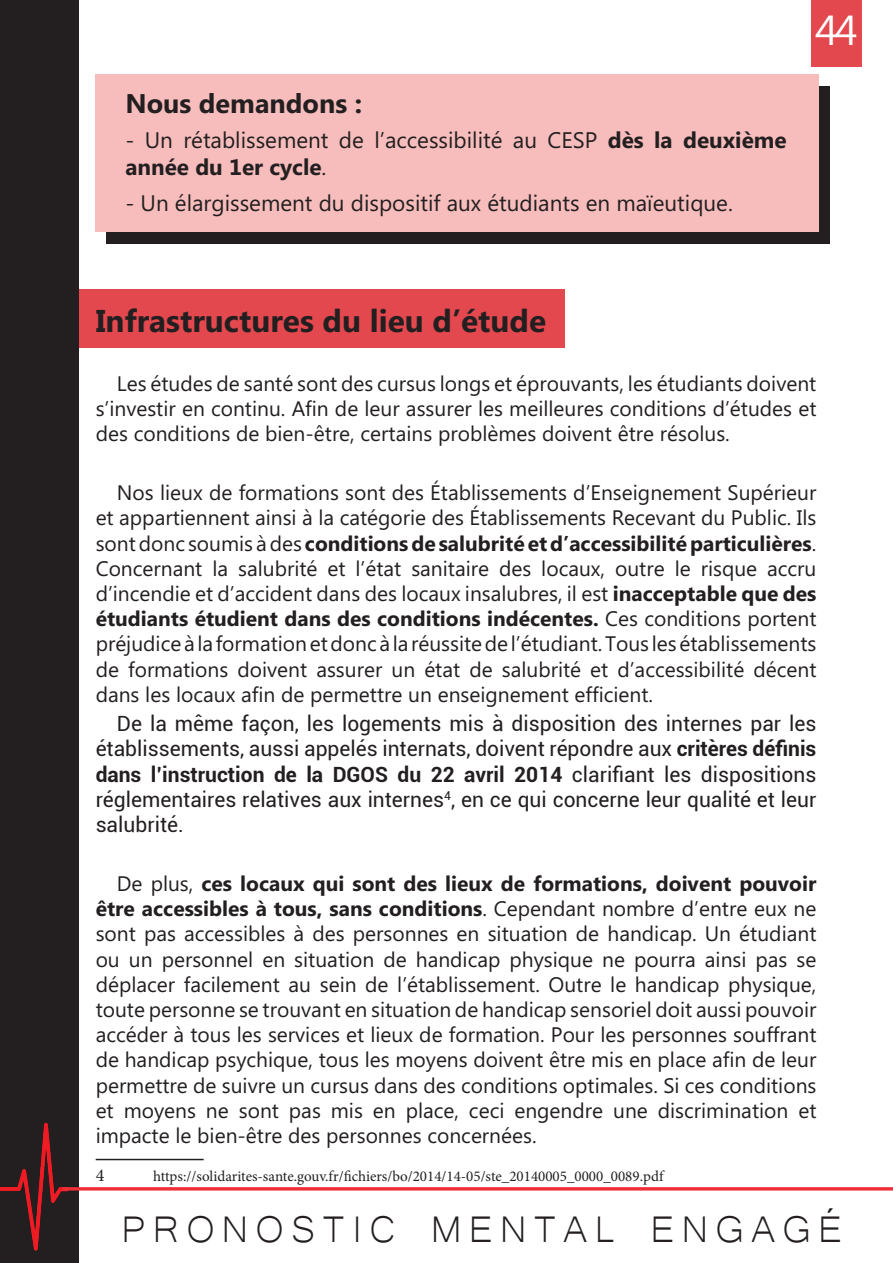
<style>
.page{position:relative;width:893px;height:1263px;background:#fff}
.page>*{position:absolute;margin:0;border:0;box-sizing:border-box;transform-origin:0 0}
.t1{font:48px "Microsoft Yi Baiti";letter-spacing:.15em;color:#231f20}
.t2{font:42px "Microsoft Phags Pa";color:#fff}
.Sous-titre{font:700 31.5px "Microsoft Phags Pa";color:#231f20}
.Nous_demandons{font:700 27px "Microsoft Phags Pa";color:#231f20}
.Nous_demandons-2{font:22.5px/27px "Microsoft Phags Pa";color:#231f20}
.t3{font:21px/25.2px "Microsoft Phags Pa";color:#231f20;text-align:justify}
.t4{font:21px/25.2px "Roboto";color:#231f20;text-align:justify}
.t5{font:18px "Minion Pro";color:#231f20}
.t6{font:15px "Minion Pro";color:#231f20}
.s1{font-weight:700}
</style>
<div class="page">
<div style="left:0;top:0;width:79px;height:1263px;background:#231f20"></div>
<div style="left:811px;top:0;width:50px;height:67px;background:#e3484e"></div>
<img style="left:0;top:1123px;width:68px;height:127px">
<hr style="left:63px;top:1187px;width:830px;height:3px;background:#ee3036">
<div style="left:79px;top:289px;width:485px;height:59px;background:#e3484e"></div>
<div style="left:106px;top:86px;width:723px;height:158px;background:#231f20"></div>
<div style="left:96px;top:74px;width:723px;height:158px;background:#f6bdbc"></div>
<hr style="left:96px;top:1159px;width:108px;height:1px;background:#231f20">
<p class="Nous_demandons" style="left:125px;top:84px;width:238px">Nous demandons :</p>
<p class="Nous_demandons-2" style="left:125px;top:125px;width:663px">- Un rétablissement de l’accessibilité au CESP <span class="s1">dès la deuxième année du 1er cycle</span>.</p>
<p class="Nous_demandons-2" style="left:125px;top:188px;width:609px">- Un élargissement du dispositif aux étudiants en maïeutique.</p>
<h2 class="t2" style="left:815px;top:2px;width:44px">44</h2>
<p class="Sous-titre" style="left:96px;top:298px;width:452px">Infrastructures du lieu d’étude</p>
<p class="t3" style="left:96px;top:370px;width:722px;text-indent:21px">Les études de santé sont des cursus longs et éprouvants, les étudiants doivent s’investir en continu. Afin de leur assurer les meilleures conditions d’études et des conditions de bien-être, certains problèmes doivent être résolus.</p>
<p class="t3" style="left:96px;top:479px;width:722px;text-indent:21px">Nos lieux de formations sont des Établissements d’Enseignement Supérieur et appartiennent ainsi à la catégorie des Établissements Recevant du Public. Ils sont donc soumis à des <span class="s1">conditions de salubrité et d’accessibilité particulières</span>.<br>Concernant la salubrité et l’état sanitaire des locaux, outre le risque accru d’incendie et d’accident dans des locaux insalubres, il est <span class="s1">inacceptable que des étudiants étudient dans des conditions indécentes.</span> Ces conditions portent préjudice à la formation et donc à la réussite de l’étudiant. Tous les établissements de formations doivent assurer un état de salubrité et d’accessibilité décent dans les locaux afin de permettre un enseignement efficient.</p>
<p class="t4" style="left:96px;top:710px;width:722px;text-indent:21px">De la même façon, les logements mis à disposition des internes par les établissements, aussi appelés internats, doivent répondre aux <span class="s1">critères définis dans l’instruction de la DGOS du 22 avril 2014</span> clarifiant les dispositions réglementaires relatives aux internes<sup>4</sup>, en ce qui concerne leur qualité et leur salubrité.</p>
<p class="t3" style="left:96px;top:870px;width:722px;text-indent:21px">De plus, <span class="s1">ces locaux qui sont des lieux de formations, doivent pouvoir être accessibles à tous, sans conditions</span>. Cependant nombre d’entre eux ne sont pas accessibles à des personnes en situation de handicap. Un étudiant ou un personnel en situation de handicap physique ne pourra ainsi pas se déplacer facilement au sein de l’établissement. Outre le handicap physique, toute personne se trouvant en situation de handicap sensoriel doit aussi pouvoir accéder à tous les services et lieux de formation. Pour les personnes souffrant de handicap psychique, tous les moyens doivent être mis en place afin de leur permettre de suivre un cursus dans des conditions optimales. Si ces conditions et moyens ne sont pas mis en place, ceci engendre une discrimination et impacte le bien-être des personnes concernées.</p>
<p class="t5" style="left:96px;top:1163px;width:10px">4</p>
<p class="t6" style="left:153px;top:1166px;width:512px">https://solidarites-sante.gouv.fr/fichiers/bo/2014/14-05/ste_20140005_0000_0089.pdf</p>
<h1 class="t1" style="left:121px;top:1201px;width:722px">PRONOSTIC MENTAL ENGAGÉ</h1>
</div>
